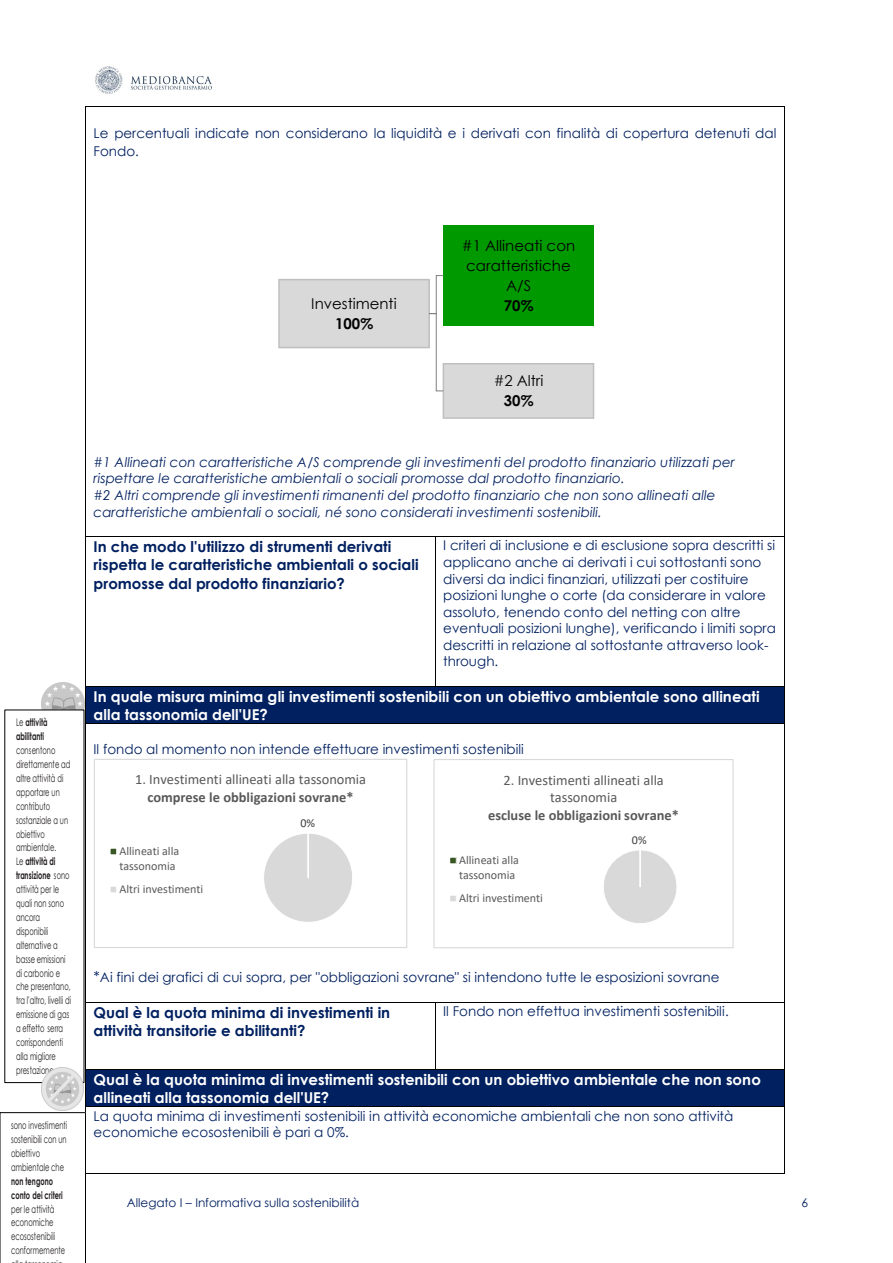
<style>
.page{position:relative;width:893px;height:1263px;background:#fff}
.page>*{position:absolute;margin:0;border:0;box-sizing:border-box;transform-origin:0 0}
.t1{font:700 15px/18.5px "Century Gothic";color:#fff}
.t2{font:700 15px/18.5px "Century Gothic";color:#002060}
.t3{font:15px/20px "Century Gothic";color:#000;text-align:center}
.t4{font:700 15px "Century Gothic";letter-spacing:.005em;color:#000}
.t5{font:14.4px/17.7px "Calibri";color:#595959;text-align:center}
.t6{font:700 14.4px "Calibri";color:#595959}
.t7{font:13.5px/16.5px "Century Gothic";color:#002060}
.t8{font:italic 13.5px/16.5px "Century Gothic";color:#002060}
.t9{font:12px/14.7px "Calibri";letter-spacing:-.005em;color:#595959}
.t10{font:12px "Century Gothic";color:#002060}
.t11{font:12px "Calibri";color:#404040}
.t12{font:10.5px/14px "Century Gothic";letter-spacing:.01em;color:#231f20;scale:.64 1}
.s1{font-weight:700}
.s2{font-size:15px}
</style>
<div class="page">
<img style="left:95px;top:66px;width:117px;height:28px">
<hr style="left:86px;top:106px;width:699px;height:1px;background:#000">
<hr style="left:85px;top:107px;width:1px;height:429px;background:#000">
<hr style="left:785px;top:107px;width:1px;height:429px;background:#000">
<hr style="left:86px;top:536px;width:349px;height:1px;background:#000">
<hr style="left:435px;top:536px;width:350px;height:1px;background:#000">
<hr style="left:85px;top:537px;width:1px;height:149px;background:#000">
<hr style="left:435px;top:537px;width:1px;height:149px;background:#000">
<hr style="left:785px;top:537px;width:1px;height:149px;background:#000">
<div style="left:86px;top:687px;width:699px;height:36px;background:#002060"></div>
<hr style="left:86px;top:686px;width:349px;height:1px;background:#000">
<hr style="left:435px;top:686px;width:350px;height:1px;background:#000">
<hr style="left:85px;top:687px;width:1px;height:36px;background:#000">
<hr style="left:785px;top:687px;width:1px;height:36px;background:#000">
<hr style="left:86px;top:723px;width:699px;height:1px;background:#000">
<hr style="left:85px;top:724px;width:1px;height:278px;background:#000">
<hr style="left:785px;top:724px;width:1px;height:278px;background:#000">
<hr style="left:86px;top:1002px;width:349px;height:1px;background:#000">
<hr style="left:435px;top:1002px;width:350px;height:1px;background:#000">
<hr style="left:85px;top:1003px;width:1px;height:66px;background:#000">
<hr style="left:435px;top:1003px;width:1px;height:66px;background:#000">
<hr style="left:785px;top:1003px;width:1px;height:66px;background:#000">
<div style="left:86px;top:1070px;width:699px;height:36px;background:#002060"></div>
<hr style="left:86px;top:1069px;width:349px;height:1px;background:#000">
<hr style="left:435px;top:1069px;width:350px;height:1px;background:#000">
<hr style="left:85px;top:1070px;width:1px;height:36px;background:#000">
<hr style="left:785px;top:1070px;width:1px;height:36px;background:#000">
<hr style="left:86px;top:1106px;width:699px;height:1px;background:#000">
<hr style="left:86px;top:1173px;width:699px;height:1px;background:#000">
<hr style="left:785px;top:1107px;width:1px;height:66px;background:#000">
<svg style="left:0;top:1106px;width:86px;height:157px"></svg>
<div style="left:279px;top:280px;width:150px;height:68px;background:#d9d9d9"></div>
<div style="left:278px;top:279px;width:152px;height:69px;border:2px solid #bfbfbf"></div>
<img style="left:280px;top:286px;width:148px;height:55px">
<div style="left:443px;top:225px;width:151px;height:101px;background:#090"></div>
<div style="left:443px;top:364px;width:151px;height:54px;background:#d9d9d9"></div>
<div style="left:443px;top:363px;width:151px;height:56px;border:2px solid #bfbfbf"></div>
<img style="left:444px;top:370px;width:149px;height:42px">
<svg style="left:428px;top:275px;width:16px;height:117px"></svg>
<div style="left:264px;top:833px;width:89px;height:89px;background:#d9d9d9;border-radius:45px"></div>
<div style="left:110px;top:848px;width:7px;height:7px;background:#385723"></div>
<div style="left:110px;top:848px;width:7px;height:7px;border:1px solid #fff"></div>
<div style="left:110px;top:886px;width:7px;height:7px;background:#d9d9d9"></div>
<div style="left:110px;top:886px;width:7px;height:7px;border:1px solid #fff"></div>
<div style="left:94px;top:759px;width:313px;height:189px;border:1px solid #d9d9d9"></div>
<div style="left:603px;top:850px;width:74px;height:74px;background:#d9d9d9;border-radius:37px"></div>
<div style="left:603px;top:850px;width:74px;height:74px;border:1px solid #fff;border-radius:37px"></div>
<div style="left:450px;top:857px;width:6px;height:7px;background:#385723"></div>
<div style="left:450px;top:857px;width:6px;height:7px;border:1px solid #fff"></div>
<div style="left:450px;top:895px;width:6px;height:7px;background:#d9d9d9"></div>
<div style="left:450px;top:895px;width:6px;height:7px;border:1px solid #fff"></div>
<div style="left:433px;top:759px;width:301px;height:189px;border:1px solid #d9d9d9"></div>
<img style="left:42px;top:683px;width:42px;height:27px">
<img style="left:41px;top:1068px;width:42px;height:42px">
<p class="t7" style="left:94px;top:124px;width:684px;line-height:17.9px">Le percentuali indicate non considerano la liquidità e i derivati con finalità di copertura detenuti dal<br>Fondo.</p>
<p class="t12" style="left:16px;top:715px;width:87px">Le <span class="s1">attività abilitanti </span>consentono direttamente ad altre attività di apportare un contributo sostanziale a un obiettivo ambientale.</p>
<p class="t12" style="left:16px;top:854px;width:88px">Le <span class="s1">attività di transizione</span> sono attività per le quali non sono ancora disponibili alternative a basse emissioni di carbonio e che presentano, tra l'altro, livelli di emissione di gas a effetto serra corrispondenti alla migliore prestazione.</p>
<p class="t12" style="left:11px;top:1118px;width:89px">sono investimenti sostenibili con un obiettivo ambientale che <span class="s1">non tengono conto dei criteri </span>per le attività economiche ecosostenibili conformemente</p>
<p class="t3" style="left:311px;top:293px;width:87px">Investimenti</p>
<p class="t4" style="left:335px;top:314px;width:40px">100%</p>
<p class="t3" style="left:462px;top:235px;width:115px">#1 Allineati con caratteristiche<br>A/S</p>
<p class="t4" style="left:504px;top:295px;width:31px">70%</p>
<p class="t3" style="left:494px;top:370px;width:51px">#2 Altri</p>
<p class="t4" style="left:504px;top:391px;width:31px">30%</p>
<p class="t8" style="left:94px;top:453px;width:643px">#1 Allineati con caratteristiche A/S comprende gli investimenti del prodotto finanziario utilizzati per rispettare le caratteristiche ambientali o sociali promosse dal prodotto finanziario.</p>
<p class="t8" style="left:94px;top:486px;width:623px">#2 Altri comprende gli investimenti rimanenti del prodotto finanziario che non sono allineati alle caratteristiche ambientali o sociali, né sono considerati investimenti sostenibili.</p>
<p class="t2" style="left:94px;top:537px;width:327px">In che modo l'utilizzo di strumenti derivati rispetta le caratteristiche ambientali o sociali promosse dal prodotto finanziario?</p>
<p class="t7" style="left:443px;top:537px;width:334px">I criteri di inclusione e di esclusione sopra descritti si applicano anche ai derivati i cui sottostanti sono diversi da indici finanziari, utilizzati per costituire posizioni lunghe o corte (da considerare in valore assoluto, tenendo conto del netting con altre eventuali posizioni lunghe), verificando i limiti sopra descritti in relazione al sottostante attraverso look&shy;through.</p>
<p class="t1" style="left:94px;top:687px;width:667px">In quale misura minima gli investimenti sostenibili con un obiettivo ambientale sono allineati alla tassonomia dell'UE?</p>
<p class="t7" style="left:94px;top:740px;width:432px">Il fondo al momento non intende effettuare investimenti sostenibili</p>
<p class="t5" style="left:135px;top:772px;width:233px">1. Investimenti allineati alla tassonomia</p>
<p class="t6" style="left:147px;top:791px;width:208px">comprese le obbligazioni sovrane*</p>
<p class="t9" style="left:119px;top:845px;width:61px">Allineati alla tassonomia</p>
<p class="t9" style="left:119px;top:883px;width:85px">Altri investimenti</p>
<p class="t11" style="left:300px;top:818px;width:16px">0%</p>
<p class="t5" style="left:503px;top:772px;width:162px">2. Investimenti allineati alla tassonomia</p>
<p class="t6" style="left:488px;top:809px;width:192px">escluse le obbligazioni sovrane*</p>
<p class="t9" style="left:459px;top:854px;width:61px">Allineati alla tassonomia</p>
<p class="t9" style="left:459px;top:892px;width:85px">Altri investimenti</p>
<p class="t11" style="left:632px;top:835px;width:16px">0%</p>
<p class="t7" style="left:94px;top:969px;width:627px"><span class="s2">*</span>Ai fini dei grafici di cui sopra, per "obbligazioni sovrane" si intendono tutte le esposizioni sovrane</p>
<p class="t2" style="left:94px;top:1003px;width:298px">Qual è la quota minima di investimenti in attività transitorie e abilitanti?</p>
<p class="t7" style="left:443px;top:1003px;width:287px">Il Fondo non effettua investimenti sostenibili.</p>
<p class="t1" style="left:94px;top:1070px;width:669px">Qual è la quota minima di investimenti sostenibili con un obiettivo ambientale che non sono allineati alla tassonomia dell'UE?</p>
<p class="t7" style="left:94px;top:1107px;width:641px">La quota minima di investimenti sostenibili in attività economiche ambientali che non sono attività economiche ecosostenibili è pari a 0%.</p>
<p class="t10" style="left:127px;top:1195px;width:234px">Allegato I – Informativa sulla sostenibilità</p>
<p class="t10" style="left:801px;top:1195px;width:8px">6</p>
</div>
